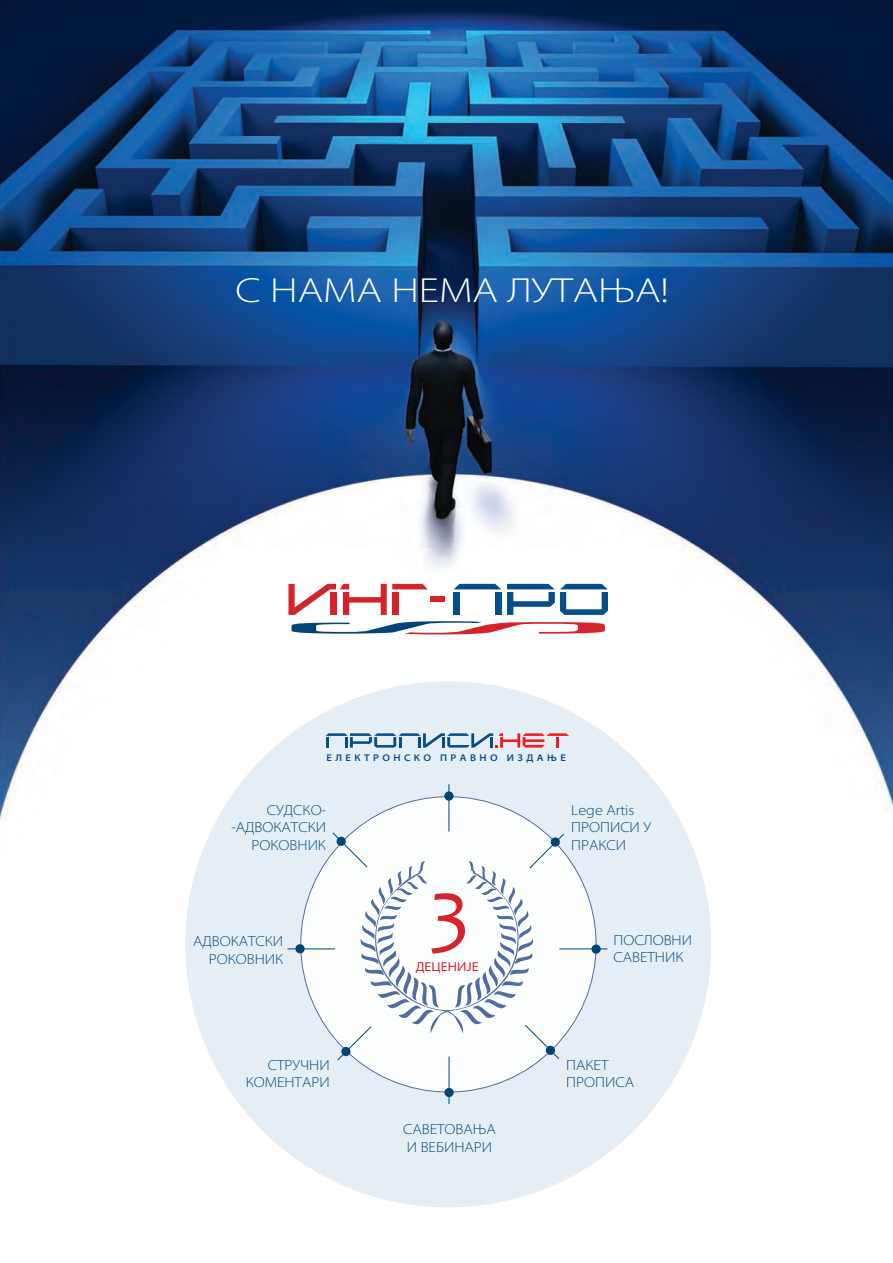
<style>
.page{position:relative;width:893px;height:1263px;background:#fff}
.page>*{position:absolute;margin:0;border:0;box-sizing:border-box;transform-origin:0 0}
.t1{font:84.6px "Candara";color:#d5232b}
.t2{font:300 semi-expanded 34.95px "Myriad Pro";color:#fff;scale:1.13 1}
.t3{font:300 semi-expanded 14.55px/17.5px "Myriad Pro";color:#014478}
.t4{font:semi-expanded 13.05px "Myriad Pro";color:#d5232b}
.t5{font:600 semi-expanded 9.75px "Myriad Pro";letter-spacing:.35em;color:#064e8b}
</style>
<div class="page">
<img style="left:0;top:0;width:893px;height:1207px">
<svg style="left:243px;top:739px;width:411px;height:411px;fill:#e5edf5"></svg>
<div style="left:185px;top:681px;width:526px;height:526px;border:115px solid #e5edf5;border-radius:50%"></div>
<hr style="left:288px;top:949px;width:47px;height:1px;background:#014478">
<svg style="left:295px;top:943px;width:10px;height:11px"></svg>
<hr style="left:449px;top:1057px;width:1px;height:47px;background:#014478">
<svg style="left:444px;top:1087px;width:10px;height:11px"></svg>
<hr style="left:559px;top:949px;width:48px;height:1px;background:#014478">
<svg style="left:591px;top:944px;width:10px;height:10px"></svg>
<svg style="left:332px;top:832px;width:232px;height:229px"></svg>
<hr style="left:449px;top:784px;width:1px;height:47px;background:#014478">
<svg style="left:444px;top:791px;width:10px;height:10px"></svg>
<svg style="left:326px;top:733px;width:243px;height:15px;background:#adafc4"></svg>
<div style="left:269px;top:596px;width:358px;height:41px;background:#fff"></div>
<div style="left:269px;top:575px;width:365px;height:42px;background:#fff"></div>
<svg style="left:292px;top:621px;width:313px;height:13px"></svg>
<svg style="left:507px;top:584px;width:101px;height:31px"></svg>
<div style="left:453px;top:592px;width:7px;height:23px;background:#064e8b"></div>
<div style="left:495px;top:592px;width:6px;height:23px;background:#064e8b"></div>
<svg style="left:454px;top:584px;width:47px;height:5px"></svg>
<div style="left:431px;top:597px;width:14px;height:5px;background:#d5232b"></div>
<svg style="left:288px;top:584px;width:140px;height:31px"></svg>
<h2 class="t2" style="left:235px;top:271px;width:385px">С НАМА НЕМА ЛУТАЊА!</h2>
<p class="t5" style="left:327px;top:752px;width:241px">ЕЛЕКТРОНСКО ПРАВНО ИЗДАЊЕ</p>
<p class="t3" style="left:231px;top:801px;width:96px;text-align:right">СУДСКО--АДВОКАТСКИ<br>РОКОВНИК</p>
<p class="t3" style="left:571px;top:801px;width:81px">Lege Artis<br>ПРОПИСИ У<br>ПРАКСИ</p>
<p class="t3" style="left:193px;top:933px;width:92px;text-align:right">АДВОКАТСКИ<br>РОКОВНИК</p>
<p class="t3" style="left:246px;top:1056px;width:85px;text-align:right">СТРУЧНИ<br>КОМЕНТАРИ</p>
<h1 class="t1" style="left:429px;top:857px;width:43px">3</h1>
<p class="t4" style="left:416px;top:959px;width:64px">ДЕЦЕНИЈЕ</p>
<p class="t3" style="left:403px;top:1121px;width:94px">САВЕТОВАЊА<br>И ВЕБИНАРИ</p>
<p class="t3" style="left:613px;top:931px;width:80px">ПОСЛОВНИ<br>САВЕТНИК</p>
<p class="t3" style="left:566px;top:1056px;width:69px">ПАКЕТ<br>ПРОПИСА</p>
</div>
